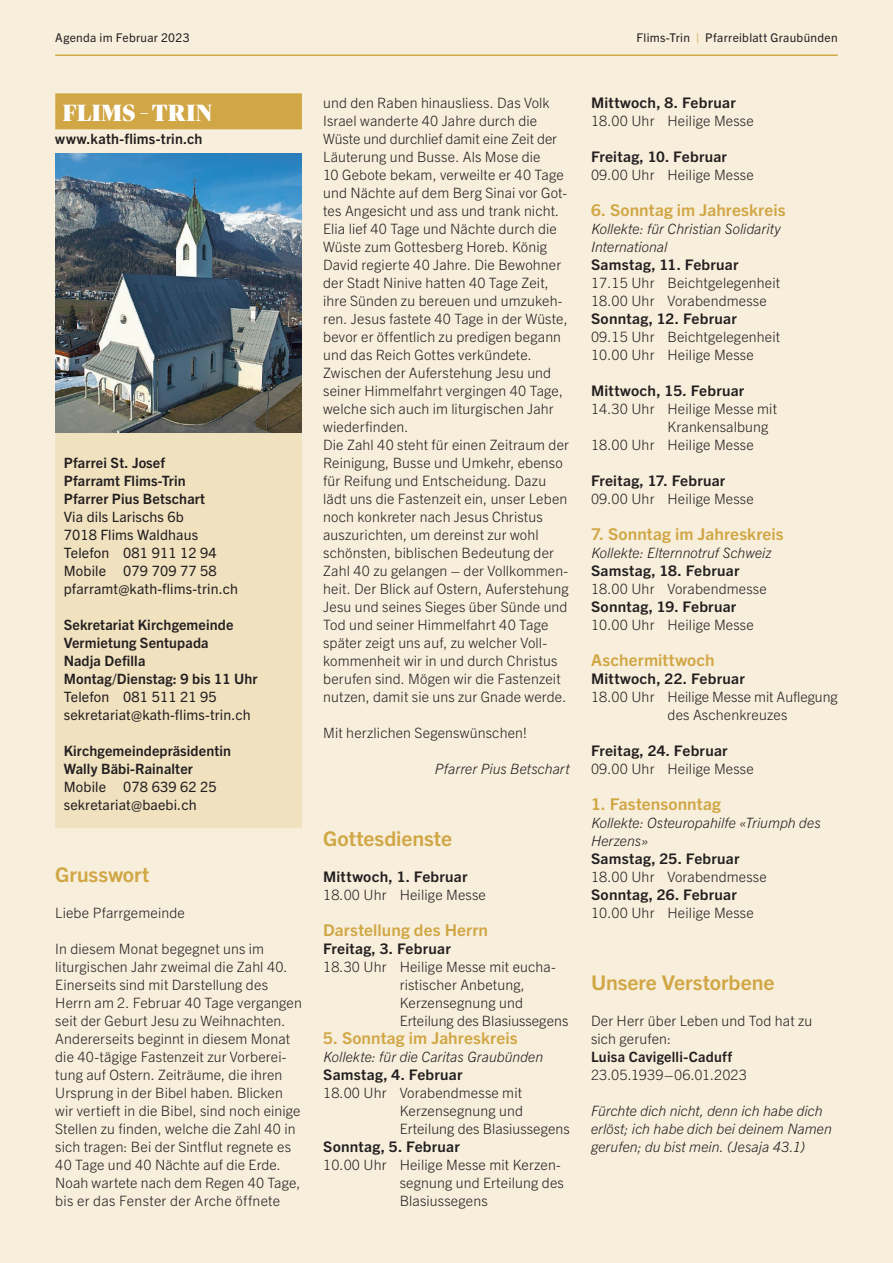
<style>
.page{position:relative;width:893px;height:1263px;background:#f7eedb}
.page>*{position:absolute;margin:0;border:0;box-sizing:border-box;transform-origin:0 0}
.t1{font:900 23.4px "Publico Banner";letter-spacing:.025em;color:#fff}
.t2{font:700 20.25px "Trade Gothic Next LT Pro";color:#d1a644;scale:1.05 1}
.t3{font:700 16.35px "Trade Gothic Next LT Pro";letter-spacing:.005em;color:#d1a644;scale:1.05 1}
.t4{font:700 14.7px "Trade Gothic Next LT Pro";letter-spacing:.015em;color:#231f20;scale:1.05 1}
.t5{font:300 14.25px/18px "Trade Gothic Next LT Pro";letter-spacing:.01em;color:#231f20}
.t6{font:italic 300 14.25px/18px "Trade Gothic Next LT Pro";color:#231f20}
.t7{font:700 14.25px/18px "Trade Gothic Next LT Pro";letter-spacing:.01em;color:#231f20}
.t8{font:14.25px/18px "Trade Gothic Next LT Pro";letter-spacing:.01em;color:#231f20}
.t9{font:12px "Trade Gothic Next LT Pro";letter-spacing:.025em;color:#231f20}
.s1{color:#d1a644}
</style>
<div class="page">
<hr style="left:55px;top:55px;width:783px;height:1px;background:#d1a644">
<div style="left:55px;top:93px;width:247px;height:36px;background:#d1a644"></div>
<div style="left:55px;top:429px;width:247px;height:21px;background:#f0e1bf"></div>
<div style="left:55px;top:447px;width:247px;height:21px;background:#f0e1bf"></div>
<div style="left:55px;top:465px;width:247px;height:21px;background:#f0e1bf"></div>
<div style="left:55px;top:483px;width:247px;height:21px;background:#f0e1bf"></div>
<div style="left:55px;top:501px;width:247px;height:21px;background:#f0e1bf"></div>
<div style="left:55px;top:519px;width:247px;height:21px;background:#f0e1bf"></div>
<div style="left:55px;top:537px;width:247px;height:21px;background:#f0e1bf"></div>
<div style="left:55px;top:555px;width:247px;height:21px;background:#f0e1bf"></div>
<div style="left:55px;top:573px;width:247px;height:21px;background:#f0e1bf"></div>
<div style="left:55px;top:591px;width:247px;height:21px;background:#f0e1bf"></div>
<div style="left:55px;top:609px;width:247px;height:21px;background:#f0e1bf"></div>
<div style="left:55px;top:627px;width:247px;height:21px;background:#f0e1bf"></div>
<div style="left:55px;top:645px;width:247px;height:21px;background:#f0e1bf"></div>
<div style="left:55px;top:663px;width:247px;height:21px;background:#f0e1bf"></div>
<div style="left:55px;top:681px;width:247px;height:21px;background:#f0e1bf"></div>
<div style="left:55px;top:699px;width:247px;height:21px;background:#f0e1bf"></div>
<div style="left:55px;top:717px;width:247px;height:21px;background:#f0e1bf"></div>
<div style="left:55px;top:735px;width:247px;height:21px;background:#f0e1bf"></div>
<div style="left:55px;top:753px;width:247px;height:21px;background:#f0e1bf"></div>
<div style="left:55px;top:771px;width:247px;height:21px;background:#f0e1bf"></div>
<div style="left:55px;top:789px;width:247px;height:21px;background:#f0e1bf"></div>
<div style="left:55px;top:807px;width:247px;height:21px;background:#f0e1bf"></div>
<img style="left:55px;top:153px;width:247px;height:279px">
<p class="t9" style="left:55px;top:30px;width:136px">Agenda im Februar 2023</p>
<p class="t9" style="left:626px;top:30px;width:42px">Flims –</p>
<p class="t9" style="left:637px;top:30px;width:64px">Flims-Trin <span class="s1">|</span></p>
<p class="t9" style="left:705px;top:30px;width:134px">Pfarreiblatt Graubünden</p>
<h1 class="t1" style="left:63px;top:100px;width:151px">FLIMS – TRIN</h1>
<p class="t7" style="left:55px;top:129px;width:149px">www.kath-flims-trin.ch</p>
<p class="t7" style="left:64px;top:453px;width:143px">Pfarrei St. Josef<br>Pfarramt Flims-Trin<br>Pfarrer Pius Betschart</p>
<p class="t8" style="left:64px;top:507px;width:176px">Via dils Larischs 6b<br>7018 Flims Waldhaus<br>Telefon 081 911 12 94<br>Mobile 079 709 77 58 pfarramt@kath-flims-trin.ch</p>
<p class="t7" style="left:64px;top:615px;width:195px">Sekretariat Kirchgemeinde<br>Vermietung Sentupada<br>Nadja Defilla<br>Montag/Dienstag: 9 bis 11 Uhr</p>
<p class="t8" style="left:64px;top:687px;width:189px">Telefon 081 511 21 95 sekretariat@kath-flims-trin.ch</p>
<p class="t7" style="left:64px;top:741px;width:169px">Kirchgemeindepräsidentin<br>Wally Bäbi-Rainalter</p>
<p class="t8" style="left:64px;top:777px;width:154px">Mobile 078 639 62 25 sekretariat@baebi.ch</p>
<h2 class="t2" style="left:55px;top:861px;width:91px">Grusswort</h2>
<p class="t5" style="left:55px;top:903px;width:131px">Liebe Pfarrgemeinde</p>
<p class="t5" style="left:55px;top:939px;width:248px">In diesem Monat begegnet uns im liturgischen Jahr zweimal die Zahl 40.<br>Einerseits sind mit Darstellung des Herrn am 2. Februar 40 Tage vergangen seit der Geburt Jesu zu Weihnachten.<br>Andererseits beginnt in diesem Monat die 40-tägige Fastenzeit zur Vorberei&shy;tung auf Ostern. Zeiträume, die ihren Ursprung in der Bibel haben. Blicken wir vertieft in die Bibel, sind noch einige Stellen zu finden, welche die Zahl 40 in sich tragen: Bei der Sintflut regnete es 40 Tage und 40 Nächte auf die Erde.<br>Noah wartete nach dem Regen 40 Tage, bis er das Fenster der Arche öffnete</p>
<p class="t5" style="left:323px;top:93px;width:247px">und den Raben hinausliess. Das Volk Israel wanderte 40 Jahre durch die Wüste und durchlief damit eine Zeit der Läuterung und Busse. Als Mose die<br>10 Gebote bekam, verweilte er 40 Tage und Nächte auf dem Berg Sinai vor Got&shy;tes Angesicht und ass und trank nicht.<br>Elia lief 40 Tage und Nächte durch die Wüste zum Gottesberg Horeb. König David regierte 40 Jahre. Die Bewohner der Stadt Ninive hatten 40 Tage Zeit, ihre Sünden zu bereuen und umzukeh&shy;ren. Jesus fastete 40 Tage in der Wüste, bevor er öffentlich zu predigen begann und das Reich Gottes verkündete.<br>Zwischen der Auferstehung Jesu und seiner Himmelfahrt vergingen 40 Tage, welche sich auch im liturgischen Jahr wiederfinden.<br>Die Zahl 40 steht für einen Zeitraum der Reinigung, Busse und Umkehr, ebenso für Reifung und Entscheidung. Dazu lädt uns die Fastenzeit ein, unser Leben noch konkreter nach Jesus Christus auszurichten, um dereinst zur wohl schönsten, biblischen Bedeutung der Zahl 40 zu gelangen – der Vollkommen&shy;heit. Der Blick auf Ostern, Auferstehung Jesu und seines Sieges über Sünde und Tod und seiner Himmelfahrt 40 Tage später zeigt uns auf, zu welcher Voll&shy;kommenheit wir in und durch Christus berufen sind. Mögen wir die Fastenzeit nutzen, damit sie uns zur Gnade werde.</p>
<p class="t5" style="left:323px;top:723px;width:205px">Mit herzlichen Segenswünschen!</p>
<p class="t6" style="left:435px;top:759px;width:137px">Pfarrer Pius Betschart</p>
<h2 class="t2" style="left:323px;top:825px;width:124px">Gottesdienste</h2>
<p class="t4" style="left:323px;top:866px;width:139px">Mittwoch, 1. Februar</p>
<p class="t5" style="left:323px;top:885px;width:164px">18.00 Uhr Heilige Messe</p>
<p class="t3" style="left:323px;top:919px;width:158px">Darstellung des Herrn</p>
<p class="t4" style="left:323px;top:938px;width:123px">Freitag, 3. Februar</p>
<p class="t5" style="left:400px;top:957px;width:170px;text-indent:-77px">18.30 Uhr Heilige Messe mit eucha&shy;ristischer Anbetung,<br>Kerzensegnung und<br>Erteilung des Blasiussegens</p>
<p class="t3" style="left:323px;top:1027px;width:187px">5. Sonntag im Jahreskreis</p>
<p class="t6" style="left:323px;top:1047px;width:221px">Kollekte: für die Caritas Graubünden</p>
<p class="t4" style="left:323px;top:1064px;width:134px">Samstag, 4. Februar</p>
<p class="t5" style="left:400px;top:1083px;width:172px;text-indent:-77px">18.00 Uhr Vorabendmesse mit<br>Kerzensegnung und<br>Erteilung des Blasiussegens</p>
<p class="t4" style="left:323px;top:1136px;width:132px">Sonntag, 5. Februar</p>
<p class="t5" style="left:400px;top:1155px;width:166px;text-indent:-77px">10.00 Uhr Heilige Messe mit Kerzen&shy;segnung und Erteilung des<br>Blasiussegens</p>
<p class="t4" style="left:591px;top:92px;width:139px">Mittwoch, 8. Februar</p>
<p class="t5" style="left:591px;top:111px;width:164px">18.00 Uhr Heilige Messe</p>
<p class="t4" style="left:591px;top:146px;width:131px">Freitag, 10. Februar</p>
<p class="t5" style="left:591px;top:165px;width:164px">09.00 Uhr Heilige Messe</p>
<p class="t3" style="left:591px;top:199px;width:187px">6. Sonntag im Jahreskreis</p>
<p class="t6" style="left:591px;top:219px;width:191px">Kollekte: für Christian Solidarity<br>International</p>
<p class="t4" style="left:591px;top:254px;width:142px">Samstag, 11. Februar</p>
<p class="t5" style="left:591px;top:273px;width:191px">17.15 Uhr Beichtgelegenheit<br>18.00 Uhr Vorabendmesse</p>
<p class="t4" style="left:591px;top:308px;width:140px">Sonntag, 12. Februar</p>
<p class="t5" style="left:591px;top:327px;width:191px">09.15 Uhr Beichtgelegenheit<br>10.00 Uhr Heilige Messe</p>
<p class="t4" style="left:591px;top:380px;width:148px">Mittwoch, 15. Februar</p>
<p class="t5" style="left:591px;top:399px;width:188px">14.30 Uhr Heilige Messe mit</p>
<p class="t5" style="left:668px;top:417px;width:102px">Krankensalbung</p>
<p class="t5" style="left:591px;top:435px;width:164px">18.00 Uhr Heilige Messe</p>
<p class="t4" style="left:591px;top:470px;width:129px">Freitag, 17. Februar</p>
<p class="t5" style="left:591px;top:489px;width:164px">09.00 Uhr Heilige Messe</p>
<p class="t3" style="left:591px;top:523px;width:185px">7. Sonntag im Jahreskreis</p>
<p class="t6" style="left:591px;top:543px;width:182px">Kollekte: Elternnotruf Schweiz</p>
<p class="t4" style="left:591px;top:560px;width:143px">Samstag, 18. Februar</p>
<p class="t5" style="left:591px;top:579px;width:177px">18.00 Uhr Vorabendmesse</p>
<p class="t4" style="left:591px;top:596px;width:140px">Sonntag, 19. Februar</p>
<p class="t5" style="left:591px;top:615px;width:164px">10.00 Uhr Heilige Messe</p>
<p class="t3" style="left:591px;top:649px;width:119px">Aschermittwoch</p>
<p class="t4" style="left:591px;top:668px;width:148px">Mittwoch, 22. Februar</p>
<p class="t5" style="left:668px;top:687px;width:172px;text-indent:-77px">18.00 Uhr Heilige Messe mit Auflegung des Aschenkreuzes</p>
<p class="t4" style="left:591px;top:740px;width:132px">Freitag, 24. Februar</p>
<p class="t5" style="left:591px;top:759px;width:164px">09.00 Uhr Heilige Messe</p>
<p class="t3" style="left:591px;top:793px;width:125px">1. Fastensonntag</p>
<p class="t6" style="left:591px;top:813px;width:231px">Kollekte: Osteuropahilfe «Triumph des<br>Herzens»</p>
<p class="t4" style="left:591px;top:848px;width:143px">Samstag, 25. Februar</p>
<p class="t5" style="left:591px;top:867px;width:177px">18.00 Uhr Vorabendmesse</p>
<p class="t4" style="left:591px;top:884px;width:140px">Sonntag, 26. Februar</p>
<p class="t5" style="left:591px;top:903px;width:164px">10.00 Uhr Heilige Messe</p>
<h2 class="t2" style="left:591px;top:969px;width:176px">Unsere Verstorbene</h2>
<p class="t5" style="left:591px;top:1011px;width:223px">Der Herr über Leben und Tod hat zu sich gerufen:</p>
<p class="t7" style="left:591px;top:1047px;width:143px">Luisa Cavigelli-Caduff</p>
<p class="t5" style="left:591px;top:1065px;width:157px">23.05.1939–06.01.2023</p>
<p class="t6" style="left:591px;top:1101px;width:242px">Fürchte dich nicht, denn ich habe dich erlöst; ich habe dich bei deinem Namen gerufen; du bist mein. (Jesaja 43.1)</p>
</div>
